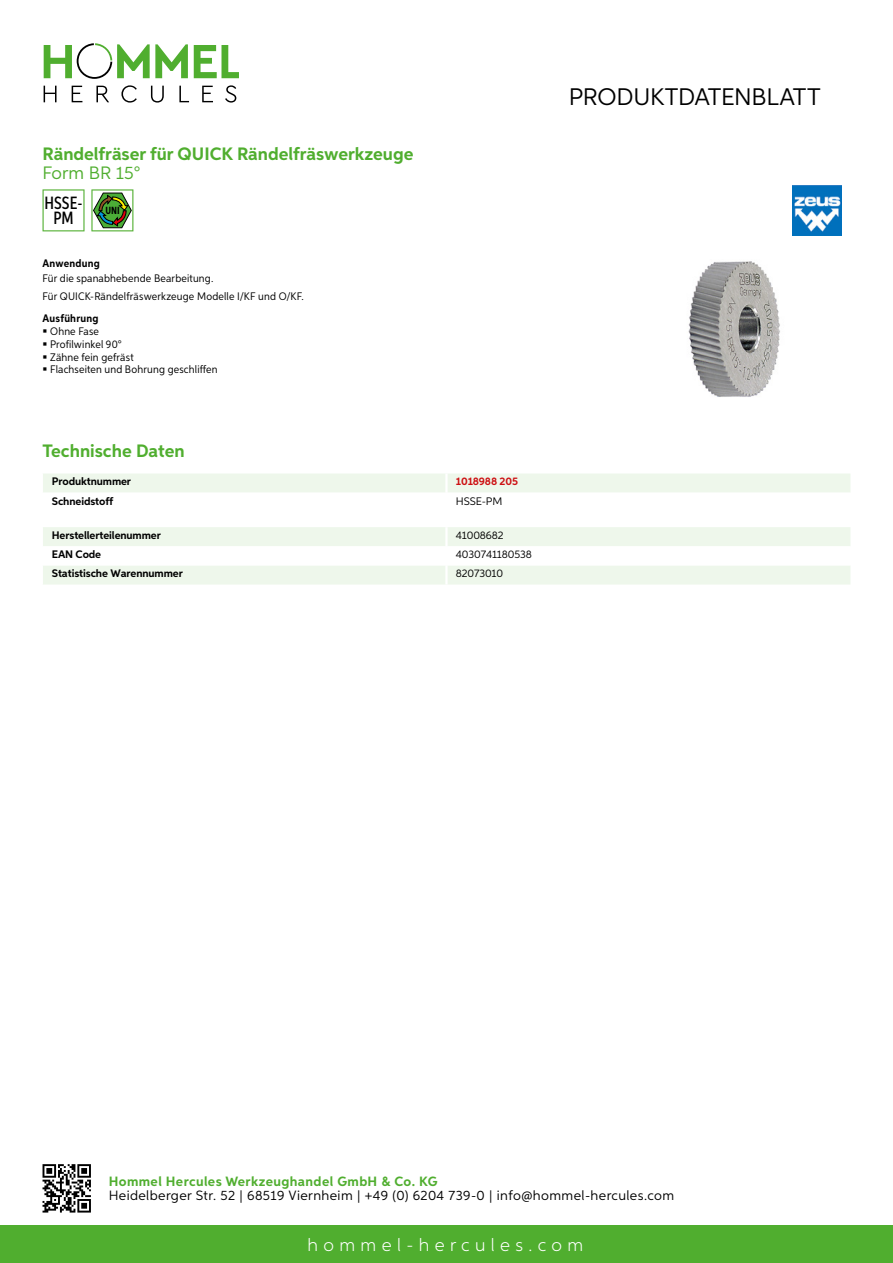
<style>
.page{position:relative;width:893px;height:1263px;background:#fff}
.page>*{position:absolute;margin:0;border:0;box-sizing:border-box;transform-origin:0 0}
.t1{font:24px "Aspira";letter-spacing:-.01em;color:#000}
.t2{font:700 18px "Aspira";color:#50ae2f}
.t3{font:300 18px "Aspira";letter-spacing:.3em;color:#fff}
.t4{font:18px "Aspira";color:#50ae2f}
.t5{font:500 17.85px/14.9px "Aspira XX Nar";color:#000;text-align:center}
.t6{font:13.5px "Aspira";letter-spacing:.03em;color:#000}
.t7{font:700 13.5px "Aspira";letter-spacing:.03em;color:#50ae2f}
.t8{font:10.95px/12.8px "Aspira Nar";letter-spacing:.015em;color:#000}
.t9{font:700 10.95px "Aspira";letter-spacing:-.01em;color:#000}
.t10{font:10.95px "Aspira";letter-spacing:-.01em;color:#000}
.t11{font:700 10.95px "Aspira Nar";letter-spacing:.02em;color:#000}
.t12{font:700 10.95px "Aspira";letter-spacing:-.01em;color:#cd1013}
.t13{font:700 10.35px "Aspira XX Nar";color:#000}
</style>
<div class="page">
<div style="left:0;top:1226px;width:893px;height:37px;background:#50ae2f"></div>
<svg style="left:43px;top:1164px;width:48px;height:48px"></svg>
<svg style="left:194px;top:45px;width:45px;height:33px"></svg>
<svg style="left:44px;top:43px;width:144px;height:36px"></svg>
<svg style="left:44px;top:86px;width:13px;height:16px"></svg>
<svg style="left:72px;top:86px;width:10px;height:16px"></svg>
<svg style="left:96px;top:86px;width:13px;height:16px"></svg>
<svg style="left:121px;top:85px;width:16px;height:18px"></svg>
<svg style="left:151px;top:86px;width:13px;height:17px"></svg>
<svg style="left:179px;top:86px;width:10px;height:16px"></svg>
<svg style="left:202px;top:86px;width:11px;height:16px"></svg>
<svg style="left:225px;top:85px;width:11px;height:18px"></svg>
<div style="left:43px;top:474px;width:807px;height:18px;background:#eef7eb"></div>
<svg style="left:43px;top:527px;width:807px;height:57px"></svg>
<hr style="left:445px;top:565px;width:3px;height:19px;background:#fff">
<svg style="left:43px;top:189px;width:42px;height:42px"></svg>
<svg style="left:91px;top:189px;width:42px;height:42px"></svg>
<img style="left:688px;top:261px;width:92px;height:136px">
<img style="left:792px;top:185px;width:50px;height:50px">
<h2 class="t2" style="left:43px;top:142px;width:372px">Rändelfräser für QUICK Rändelfräswerkzeuge</h2>
<h2 class="t4" style="left:43px;top:162px;width:99px">Form BR 15°</h2>
<h3 class="t5" style="left:45px;top:196px;width:39px">HSSE-<br>PM</h3>
<p class="t13" style="left:106px;top:205px;width:16px">UNI</p>
<p class="t11" style="left:43px;top:257px;width:59px">Anwendung</p>
<p class="t8" style="left:43px;top:270px;width:263px;line-height:17.5px">Für die spanabhebende Bearbeitung.<br>Für QUICK-Rändelfräswerkzeuge Modelle I/KF und O/KF.</p>
<p class="t11" style="left:43px;top:312px;width:58px">Ausführung</p>
<p class="t8" style="left:50px;top:325px;width:169px">Ohne Fase<br>Profilwinkel 90°<br>Zähne fein gefräst<br>Flachseiten und Bohrung geschliffen</p>
<h2 class="t2" style="left:43px;top:439px;width:144px">Technische Daten</h2>
<p class="t9" style="left:52px;top:475px;width:81px">Produktnummer</p>
<p class="t12" style="left:456px;top:475px;width:64px">1018988 205</p>
<p class="t9" style="left:52px;top:494px;width:63px">Schneidstoff</p>
<p class="t10" style="left:456px;top:494px;width:48px">HSSE-PM</p>
<p class="t9" style="left:52px;top:529px;width:111px">Herstellerteilenummer</p>
<p class="t10" style="left:456px;top:529px;width:49px">41008682</p>
<p class="t9" style="left:52px;top:548px;width:51px">EAN Code</p>
<p class="t10" style="left:456px;top:548px;width:78px">4030741180538</p>
<p class="t9" style="left:52px;top:567px;width:132px">Statistische Warennummer</p>
<p class="t10" style="left:456px;top:567px;width:49px">82073010</p>
<h1 class="t1" style="left:569px;top:82px;width:253px">Produktdatenblatt</h1>
<p class="t7" style="left:109px;top:1172px;width:330px">Hommel Hercules Werkzeughandel GmbH &amp; Co. KG</p>
<p class="t6" style="left:109px;top:1187px;width:567px">Heidelberger Str. 52 | 68519 Viernheim | +49 (0) 6204 739-0 | info@hommel-hercules.com</p>
<h2 class="t3" style="left:307px;top:1234px;width:277px">hommel-hercules.com</h2>
</div>
